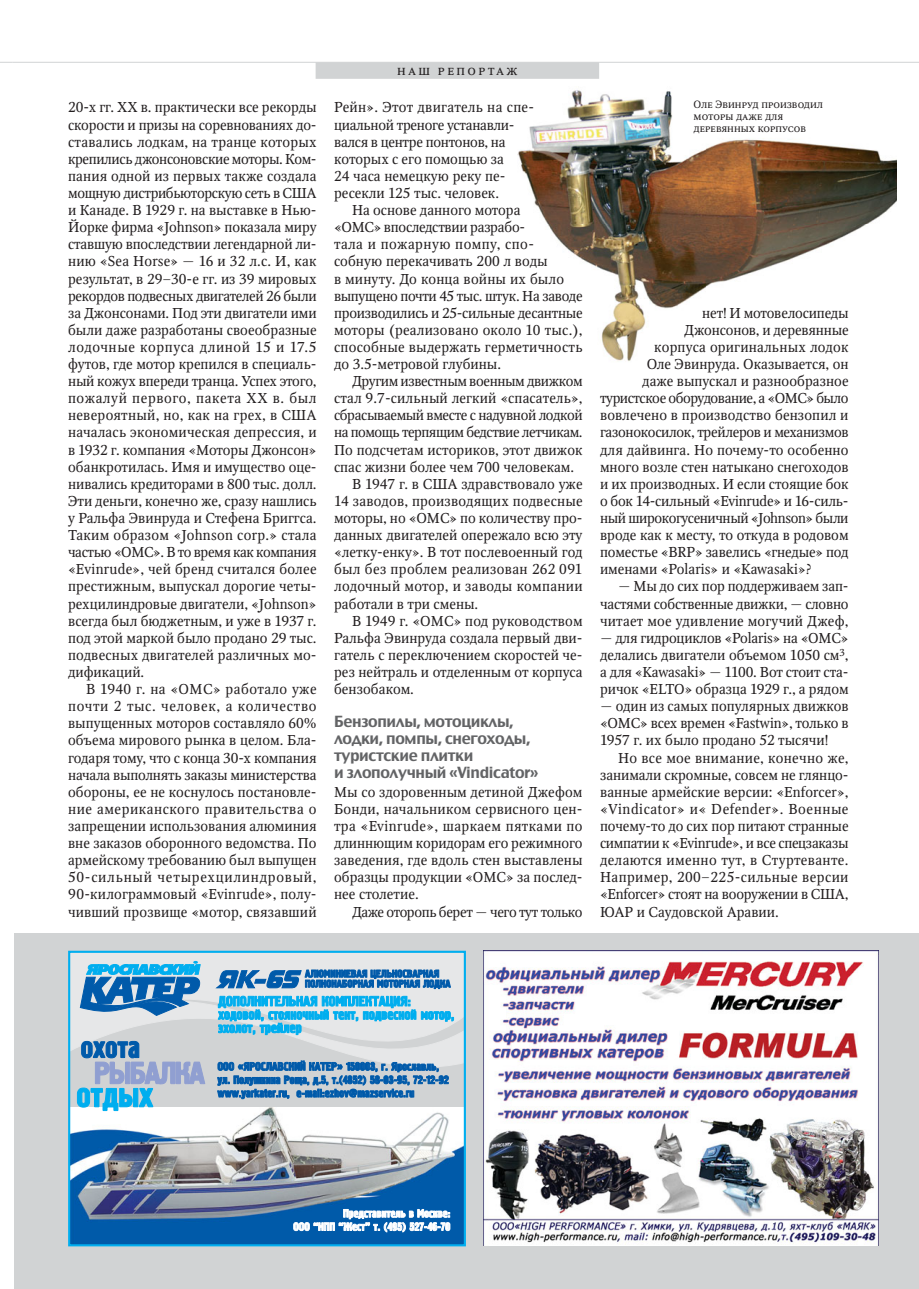
<style>
.page{position:relative;width:919px;height:1289px;background:#fff}
.page>*{position:absolute;margin:0;border:0;box-sizing:border-box;transform-origin:0 0}
.t1{font:15px/17.1px "Rostislav";letter-spacing:-.025em;color:#636466}
.t2{font:14.25px/17.1px "Octava C";color:#231f20;text-align:justify}
.t3{font:14.25px "Octava C";letter-spacing:-.03em;color:#231f20}
.t4{font:14.25px "Octava C";letter-spacing:.02em;color:#231f20}
.t5{font:14.25px "Octava C";letter-spacing:-.02em;color:#231f20}
.t6{font:14.25px "Octava C";letter-spacing:-.025em;color:#231f20}
.t7{font:13.5px "Octava SCC";letter-spacing:.175em;color:#231f20}
.t8{font:10.5px/12px "Octava SCC";color:#231f20}
</style>
<div class="page">
<img style="left:517px;top:90px;width:379px;height:271px">
<svg style="left:0;top:62px;width:13px;height:1px"></svg>
<hr style="left:13px;top:62px;width:905px;height:1px;background:#d1d3d4">
<div style="left:315px;top:62px;width:284px;height:17px;background:#d1d3d4"></div>
<div style="left:14px;top:933px;width:904px;height:355px;background:#d1d3d4"></div>
<img style="left:483px;top:950px;width:395px;height:295px">
<svg style="left:71px;top:953px;width:392px;height:113px;fill:#e6e7e8"></svg>
<img style="left:71px;top:1107px;width:392px;height:136px">
<svg style="left:217px;top:995px;width:237px;height:40px;background:#85cde9"></svg>
<svg style="left:217px;top:1060px;width:232px;height:39px"></svg>
<svg style="left:293px;top:1208px;width:157px;height:24px;background:#6a9ecc"></svg>
<svg style="left:80px;top:961px;width:121px;height:55px;background:#589dcc"></svg>
<svg style="left:77px;top:1040px;width:128px;height:71px"></svg>
<svg style="left:216px;top:969px;width:235px;height:20px;background:#528cc0"></svg>
<div style="left:68px;top:950px;width:398px;height:296px;border:2px solid #00aeef"></div>
<p class="t2" style="left:68px;top:100px;width:250px">20-х гг. ХХ в. практически все рекорды скорости и призы на соревнованиях до&shy;ставались лодкам, на транце которых крепились джонсоновские моторы. Ком&shy;пания одной из первых также создала мощную дистрибьюторскую сеть в США и Канаде. В 1929 г. на выставке в Нью-Йорке фирма «Johnson» показала миру ставшую впоследствии легендарной ли&shy;нию «Sea Horse» — 16 и 32 л.с. И, как результат, в 29–30-е гг. из 39 мировых рекордов подвесных двигателей 26 были за Джонсонами. Под эти двигатели ими были даже разработаны своеобразные лодочные корпуса длиной 15 и 17.5 футов, где мотор крепился в специаль&shy;ный кожух впереди транца. Успех этого, пожалуй первого, пакета ХХ в. был невероятный, но, как на грех, в США началась экономическая депрессия, и в 1932 г. компания «Моторы Джонсон» обанкротилась. Имя и имущество оце&shy;нивались кредиторами в 800 тыс. долл.<br>Эти деньги, конечно же, сразу нашлись у Ральфа Эвинруда и Стефена Бриггса.<br>Таким образом «Johnson corp.» стала частью «ОМС». В то время как компания «Evinrude», чей бренд считался более престижным, выпускал дорогие четы&shy;рехцилиндровые двигатели, «Johnson» всегда был бюджетным, и уже в 1937 г. под этой маркой было продано 29 тыс. подвесных двигателей различных мо&shy;дификаций.</p>
<p class="t2" style="left:68px;top:682px;width:250px;text-indent:18px">В 1940 г. на «ОМС» работало уже почти 2 тыс. человек, а количество выпущенных моторов составляло 60% объема мирового рынка в целом. Бла&shy;годаря тому, что с конца 30-х компания начала выполнять заказы министерства обороны, ее не коснулось постановле&shy;ние американского правительства о запрещении использования алюминия вне заказов оборонного ведомства. По армейскому требованию был выпущен 50-сильный четырехцилиндровый, 90-килограммовый «Evinrude», полу&shy;чивший прозвище «мотор, связавший</p>
<p class="t7" style="left:397px;top:62px;width:122px">наш репортаж</p>
<p class="t2" style="left:334px;top:100px;width:201px;text-align:left">Рейн». Этот двигатель на спе&shy;циальной треноге устанавли&shy;вался в центре понтонов, на которых с его помощью за<br>24 часа немецкую реку пе&shy;ресекли 125 тыс. человек.</p>
<p class="t2" style="left:334px;top:203px;width:250px;text-align:left;text-indent:18px">На основе данного мотора<br>«ОМС» впоследствии разрабо-<br>тала и пожарную помпу, спо&shy;собную перекачивать 200 л воды<br>в минуту. До конца войны их было выпущено почти 45 тыс. штук. На заводе производились и 25-сильные десантные моторы (реализовано около 10 тыс.), способные выдержать герметичность до 3.5-метровой глубины.</p>
<p class="t3" style="left:352px;top:376px;width:232px">Другим известным военным движком</p>
<p class="t2" style="left:334px;top:391px;width:250px">стал 9.7-сильный легкий «спасатель»,</p>
<p class="t6" style="left:334px;top:410px;width:250px">сбрасываемый вместе с надувной лодкой</p>
<p class="t3" style="left:334px;top:427px;width:250px">на помощь терпящим бедствие летчикам.</p>
<p class="t2" style="left:334px;top:442px;width:250px">По подсчетам историков, этот движок</p>
<p class="t2" style="left:334px;top:459px;width:241px">спас жизни более чем 700 человекам.</p>
<p class="t2" style="left:352px;top:477px;width:232px">В 1947 г. в США здравствовало уже</p>
<p class="t2" style="left:334px;top:494px;width:250px">14 заводов, производящих подвесные</p>
<p class="t2" style="left:334px;top:511px;width:250px">моторы, но «ОМС» по количеству про-</p>
<p class="t2" style="left:334px;top:528px;width:250px">данных двигателей опережало всю эту</p>
<p class="t2" style="left:334px;top:545px;width:250px">«летку-енку». В тот послевоенный год</p>
<p class="t4" style="left:334px;top:564px;width:250px">был без проблем реализован 262 091</p>
<p class="t4" style="left:334px;top:581px;width:250px">лодочный мотор, и заводы компании</p>
<p class="t2" style="left:334px;top:596px;width:146px">работали в три смены.</p>
<p class="t2" style="left:352px;top:613px;width:232px">В 1949 г. «ОМС» под руководством</p>
<p class="t2" style="left:334px;top:630px;width:250px">Ральфа Эвинруда создала первый дви-</p>
<p class="t2" style="left:334px;top:648px;width:250px">гатель с переключением скоростей че-</p>
<p class="t2" style="left:334px;top:665px;width:250px">рез нейтраль и отделенным от корпуса</p>
<p class="t2" style="left:334px;top:682px;width:81px">бензобаком.</p>
<p class="t1" style="left:334px;top:714px;width:206px">Бензопилы, мотоциклы, лодки, помпы, снегоходы, туристские плитки<br>и злополучный «Vindicator»</p>
<p class="t2" style="left:334px;top:784px;width:250px">Мы со здоровенным детиной Джефом Бонди, начальником сервисного цен&shy;тра «Evinrude», шаркаем пятками по длиннющим коридорам его режимного заведения, где вдоль стен выставлены образцы продукции «ОМС» за послед&shy;нее столетие.</p>
<p class="t3" style="left:352px;top:906px;width:232px">Даже оторопь берет — чего тут только</p>
<p class="t8" style="left:693px;top:98px;width:131px">Оле Эвинруд производил моторы даже для деревянных корпусов</p>
<p class="t2" style="left:702px;top:306px;width:148px">нет! И мотовелосипеды</p>
<p class="t2" style="left:684px;top:323px;width:166px">Джонсонов, и деревянные</p>
<p class="t2" style="left:654px;top:340px;width:196px">корпуса оригинальных лодок</p>
<p class="t2" style="left:646px;top:357px;width:203px">Оле Эвинруда. Оказывается, он</p>
<p class="t2" style="left:642px;top:374px;width:208px">даже выпускал и разнообразное</p>
<p class="t3" style="left:600px;top:393px;width:250px">туристское оборудование, а «ОМС» было</p>
<p class="t2" style="left:600px;top:408px;width:250px">вовлечено в производство бензопил и</p>
<p class="t5" style="left:600px;top:427px;width:250px">газонокосилок, трейлеров и механизмов</p>
<p class="t2" style="left:600px;top:442px;width:250px">для дайвинга. Но почему-то особенно</p>
<p class="t2" style="left:600px;top:459px;width:250px">много возле стен натыкано снегоходов</p>
<p class="t2" style="left:600px;top:477px;width:250px">и их производных. И если стоящие бок</p>
<p class="t2" style="left:600px;top:494px;width:250px">о бок 14-сильный «Evinrude» и 16-силь-</p>
<p class="t3" style="left:600px;top:513px;width:250px">ный широкогусеничный «Johnson» были</p>
<p class="t2" style="left:600px;top:528px;width:250px">вроде как к месту, то откуда в родовом</p>
<p class="t2" style="left:600px;top:545px;width:250px">поместье «BRP» завелись «гнедые» под</p>
<p class="t2" style="left:600px;top:562px;width:213px">именами «Polaris» и «Kawasaki»?</p>
<p class="t2" style="left:600px;top:579px;width:250px;text-indent:18px">— Мы до сих пор поддерживаем зап&shy;частями собственные движки, — словно читает мое удивление могучий Джеф,</p>
<p class="t2" style="left:600px;top:630px;width:250px">— для гидроциклов «Polaris» на «ОМС» делались двигатели объемом 1050 см<sup>3</sup>, а для «Kawasaki» — 1100. Вот стоит ста&shy;ричок «ELTO» образца 1929 г., а рядом</p>
<p class="t2" style="left:600px;top:699px;width:250px">— один из самых популярных движков «ОМС» всех времен «Fastwin», только в 1957 г. их было продано 52 тысячи!</p>
<p class="t2" style="left:600px;top:750px;width:250px;text-indent:18px">Но все мое внимание, конечно же, занимали скромные, совсем не глянцо&shy;ванные армейские версии: «Enforcer», «Vindicator» и« Defender». Военные почему-то до сих пор питают странные симпатии к «Evinrude», и все спецзаказы делаются именно тут, в Стуртеванте.<br>Например, 200–225-сильные версии «Enforcer» стоят на вооружении в США, ЮАР и Саудовской Аравии.</p>
</div>
